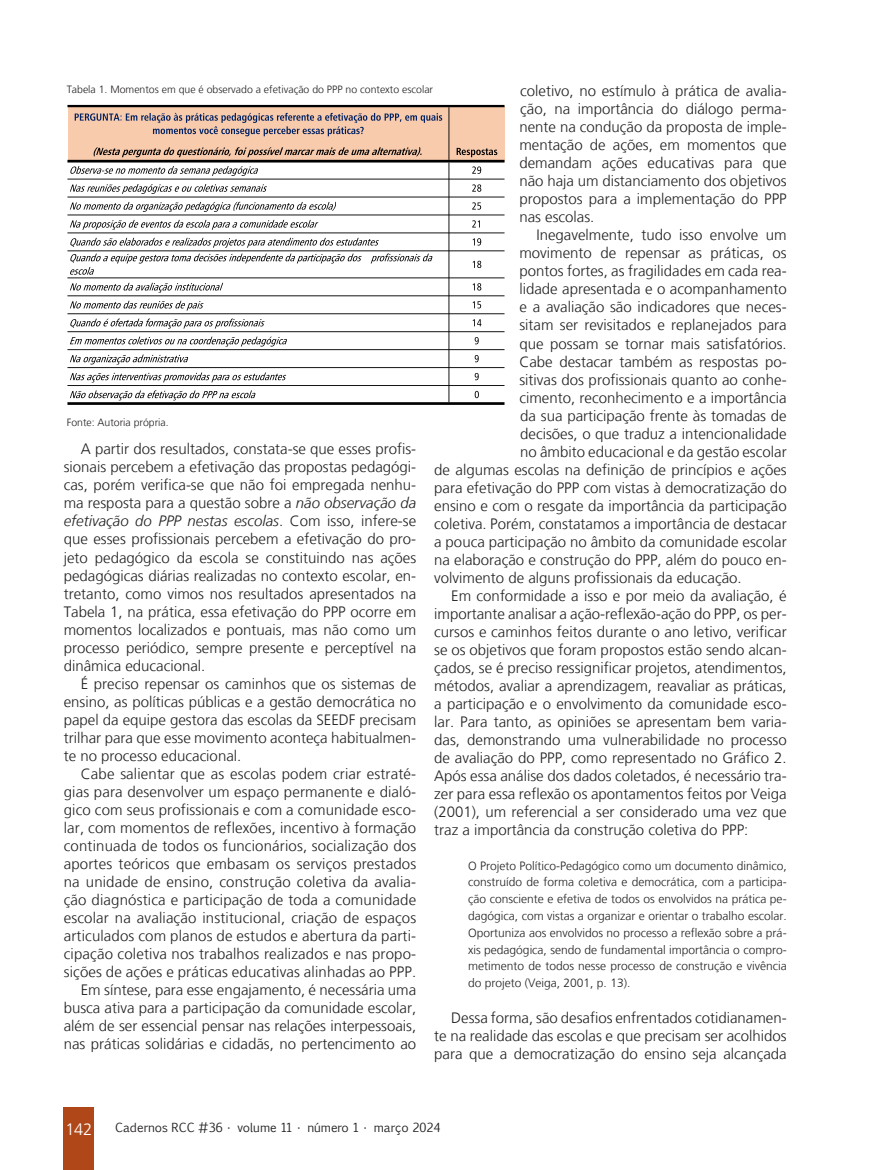
<style>
.page{position:relative;width:893px;height:1170px;background:#fff}
.page>*{position:absolute;margin:0;border:0;box-sizing:border-box;transform-origin:0 0}
.t1{font:300 16.5px "Frutiger LT";color:#fff}
.Miolo__10{font:300 15px/18px "Frutiger LT";color:#231f20;text-align:justify}
.Citação__8{font:300 12px/16.8px "Frutiger LT";color:#231f20;text-align:justify}
.t2{font:12px "Euphemia CAS";color:#231f20}
.Legendas{font:300 10.5px "Frutiger LT";color:#231f20}
.s1{font-style:italic}
</style>
<div class="page">
<div style="left:64px;top:1107px;width:30px;height:62px;background:#b04719"></div>
<div style="left:68px;top:106px;width:436px;height:55px;background:#f8cbad"></div>
<svg style="left:75px;top:113px;width:367px;height:23px"></svg>
<svg style="left:94px;top:147px;width:328px;height:10px"></svg>
<svg style="left:457px;top:148px;width:40px;height:9px"></svg>
<svg style="left:70px;top:166px;width:188px;height:10px"></svg>
<svg style="left:472px;top:166px;width:9px;height:8px"></svg>
<svg style="left:70px;top:184px;width:197px;height:10px"></svg>
<svg style="left:472px;top:184px;width:9px;height:8px"></svg>
<svg style="left:70px;top:202px;width:266px;height:10px"></svg>
<svg style="left:472px;top:202px;width:9px;height:8px"></svg>
<svg style="left:70px;top:220px;width:248px;height:10px"></svg>
<svg style="left:472px;top:220px;width:8px;height:7px"></svg>
<svg style="left:473px;top:238px;width:8px;height:7px"></svg>
<svg style="left:70px;top:238px;width:362px;height:37px"></svg>
<svg style="left:473px;top:261px;width:8px;height:7px"></svg>
<svg style="left:70px;top:283px;width:153px;height:10px"></svg>
<svg style="left:473px;top:283px;width:8px;height:7px"></svg>
<svg style="left:70px;top:301px;width:134px;height:9px"></svg>
<svg style="left:473px;top:301px;width:8px;height:7px"></svg>
<svg style="left:70px;top:318px;width:195px;height:10px"></svg>
<svg style="left:473px;top:319px;width:8px;height:7px"></svg>
<svg style="left:70px;top:336px;width:217px;height:10px"></svg>
<svg style="left:475px;top:337px;width:4px;height:7px"></svg>
<svg style="left:70px;top:354px;width:118px;height:10px"></svg>
<svg style="left:475px;top:355px;width:4px;height:7px"></svg>
<svg style="left:70px;top:372px;width:216px;height:10px"></svg>
<svg style="left:475px;top:373px;width:4px;height:7px"></svg>
<svg style="left:70px;top:390px;width:185px;height:10px"></svg>
<svg style="left:475px;top:391px;width:4px;height:7px"></svg>
<hr style="left:448px;top:107px;width:1px;height:53px;background:#000">
<hr style="left:448px;top:162px;width:1px;height:240px;background:#000">
<hr style="left:67px;top:105px;width:437px;height:2px;background:#000">
<hr style="left:67px;top:160px;width:437px;height:2px;background:#000">
<hr style="left:67px;top:179px;width:437px;height:1px;background:#000">
<hr style="left:67px;top:196px;width:437px;height:1px;background:#000">
<hr style="left:67px;top:214px;width:437px;height:1px;background:#000">
<hr style="left:67px;top:232px;width:437px;height:1px;background:#000">
<hr style="left:67px;top:250px;width:437px;height:1px;background:#000">
<hr style="left:67px;top:277px;width:437px;height:1px;background:#000">
<hr style="left:67px;top:295px;width:437px;height:1px;background:#000">
<hr style="left:67px;top:313px;width:437px;height:1px;background:#000">
<hr style="left:67px;top:331px;width:437px;height:1px;background:#000">
<hr style="left:67px;top:349px;width:437px;height:1px;background:#000">
<hr style="left:67px;top:367px;width:437px;height:1px;background:#000">
<hr style="left:67px;top:385px;width:437px;height:1px;background:#000">
<hr style="left:67px;top:402px;width:437px;height:3px;background:#000">
<p class="Legendas" style="left:67px;top:83px;width:368px">Tabela 1. Momentos em que é observado a efetivação do PPP no contexto escolar</p>
<p class="Miolo__10" style="left:519px;top:82px;width:269px">coletivo, no estímulo à prática de avalia&shy;ção, na importância do diálogo perma&shy;nente na condução da proposta de imple&shy;mentação de ações, em momentos que demandam ações educativas para que não haja um distanciamento dos objetivos propostos para a implementação do PPP nas escolas.</p>
<p class="Miolo__10" style="left:536px;top:226px;width:252px">Inegavelmente, tudo isso envolve um</p>
<p class="Miolo__10" style="left:519px;top:244px;width:269px">movimento de repensar as práticas, os</p>
<p class="Miolo__10" style="left:519px;top:262px;width:269px">pontos fortes, as fragilidades em cada rea-</p>
<p class="Miolo__10" style="left:519px;top:280px;width:269px">lidade apresentada e o acompanhamento</p>
<p class="Miolo__10" style="left:519px;top:298px;width:269px">e a avaliação são indicadores que neces-</p>
<p class="Miolo__10" style="left:519px;top:316px;width:269px">sitam ser revisitados e replanejados para</p>
<p class="Miolo__10" style="left:519px;top:334px;width:269px">que possam se tornar mais satisfatórios.</p>
<p class="Miolo__10" style="left:519px;top:352px;width:269px">Cabe destacar também as respostas po-</p>
<p class="Miolo__10" style="left:519px;top:370px;width:269px">sitivas dos profissionais quanto ao conhe-</p>
<p class="Miolo__10" style="left:519px;top:388px;width:269px">cimento, reconhecimento e a importância</p>
<p class="Miolo__10" style="left:520px;top:406px;width:268px">da sua participação frente às tomadas de</p>
<p class="Miolo__10" style="left:520px;top:424px;width:268px">decisões, o que traduz a intencionalidade</p>
<p class="Miolo__10" style="left:520px;top:442px;width:268px">no âmbito educacional e da gestão escolar</p>
<p class="Miolo__10" style="left:434px;top:460px;width:354px">de algumas escolas na definição de princípios e ações</p>
<p class="Miolo__10" style="left:434px;top:478px;width:354px">para efetivação do PPP com vistas à democratização do</p>
<p class="Miolo__10" style="left:434px;top:496px;width:354px">ensino e com o resgate da importância da participação</p>
<p class="Miolo__10" style="left:434px;top:514px;width:354px">coletiva. Porém, constatamos a importância de destacar</p>
<p class="Miolo__10" style="left:434px;top:532px;width:354px">a pouca participação no âmbito da comunidade escolar</p>
<p class="Miolo__10" style="left:434px;top:550px;width:354px">na elaboração e construção do PPP, além do pouco en-</p>
<p class="Miolo__10" style="left:434px;top:568px;width:309px">volvimento de alguns profissionais da educação.</p>
<p class="Miolo__10" style="left:434px;top:586px;width:354px;text-indent:17px">Em conformidade a isso e por meio da avaliação, é importante analisar a ação-reflexão-ação do PPP, os per&shy;cursos e caminhos feitos durante o ano letivo, verificar se os objetivos que foram propostos estão sendo alcan&shy;çados, se é preciso ressignificar projetos, atendimentos, métodos, avaliar a aprendizagem, reavaliar as práticas, a participação e o envolvimento da comunidade esco&shy;lar. Para tanto, as opiniões se apresentam bem varia&shy;das, demonstrando uma vulnerabilidade no processo de avaliação do PPP, como representado no Gráfico 2.<br>Após essa análise dos dados coletados, é necessário tra&shy;zer para essa reflexão os apontamentos feitos por Veiga (2001), um referencial a ser considerado uma vez que traz a importância da construção coletiva do PPP:</p>
<p class="Citação__8" style="left:468px;top:857px;width:320px">O Projeto Político-Pedagógico como um documento dinâmico, construído de forma coletiva e democrática, com a participa&shy;ção consciente e efetiva de todos os envolvidos na prática pe&shy;dagógica, com vistas a organizar e orientar o trabalho escolar.<br>Oportuniza aos envolvidos no processo a reflexão sobre a prá&shy;xis pedagógica, sendo de fundamental importância o compro&shy;metimento de todos nesse processo de construção e vivência do projeto (Veiga, 2001, p. 13).</p>
<p class="Miolo__10" style="left:434px;top:1009px;width:354px;text-indent:17px">Dessa forma, são desafios enfrentados cotidianamen&shy;te na realidade das escolas e que precisam ser acolhidos para que a democratização do ensino seja alcançada</p>
<p class="Legendas" style="left:67px;top:417px;width:104px">Fonte: Autoria própria.</p>
<p class="Miolo__10" style="left:64px;top:440px;width:354px;text-indent:17px">A partir dos resultados, constata-se que esses profis&shy;sionais percebem a efetivação das propostas pedagógi&shy;cas, porém verifica-se que não foi empregada nenhu&shy;ma resposta para a questão sobre a <span class="s1">não observação da efetivação do PPP nestas escolas</span>. Com isso, infere-se que esses profissionais percebem a efetivação do pro&shy;jeto pedagógico da escola se constituindo nas ações pedagógicas diárias realizadas no contexto escolar, en&shy;tretanto, como vimos nos resultados apresentados na Tabela 1, na prática, essa efetivação do PPP ocorre em momentos localizados e pontuais, mas não como um processo periódico, sempre presente e perceptível na dinâmica educacional.</p>
<p class="Miolo__10" style="left:64px;top:674px;width:354px;text-indent:17px">É preciso repensar os caminhos que os sistemas de ensino, as políticas públicas e a gestão democrática no papel da equipe gestora das escolas da SEEDF precisam trilhar para que esse movimento aconteça habitualmen&shy;te no processo educacional.</p>
<p class="Miolo__10" style="left:64px;top:764px;width:354px;text-indent:17px">Cabe salientar que as escolas podem criar estraté&shy;gias para desenvolver um espaço permanente e dialó&shy;gico com seus profissionais e com a comunidade esco&shy;lar, com momentos de reflexões, incentivo à formação continuada de todos os funcionários, socialização dos aportes teóricos que embasam os serviços prestados na unidade de ensino, construção coletiva da avalia&shy;ção diagnóstica e participação de toda a comunidade escolar na avaliação institucional, criação de espaços articulados com planos de estudos e abertura da parti&shy;cipação coletiva nos trabalhos realizados e nas propo&shy;sições de ações e práticas educativas alinhadas ao PPP.</p>
<p class="Miolo__10" style="left:64px;top:980px;width:354px;text-indent:17px">Em síntese, para esse engajamento, é necessária uma busca ativa para a participação da comunidade escolar, além de ser essencial pensar nas relações interpessoais, nas práticas solidárias e cidadãs, no pertencimento ao</p>
<p class="t1" style="left:65px;top:1120px;width:28px">142</p>
<p class="t2" style="left:115px;top:1119px;width:327px">Cadernos RCC #36 • volume 11 • número 1 • março 2024</p>
</div>
